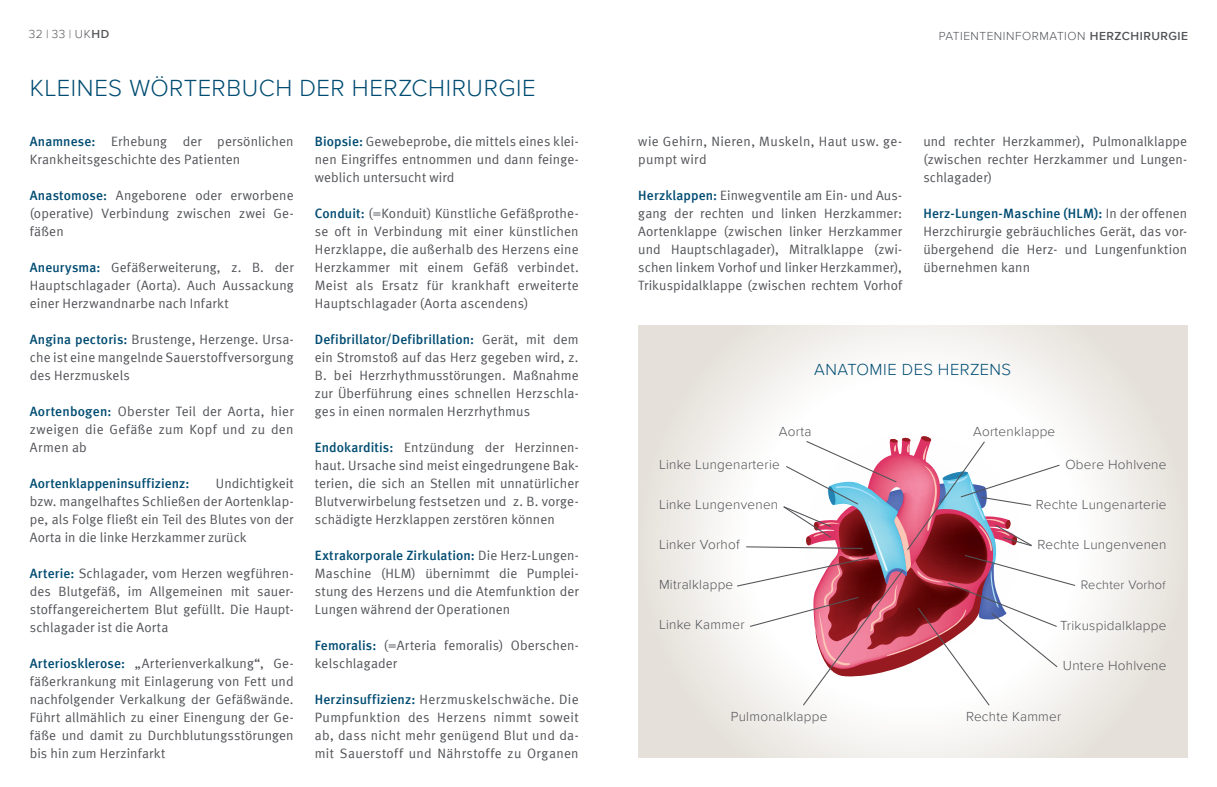
<style>
.page{position:relative;width:1217px;height:787px;background:#fff}
.page>*{position:absolute;margin:0;border:0;box-sizing:border-box;transform-origin:0 0}
.Headline{font:300 24px "Proxima Nova";letter-spacing:.02em;color:#004c72}
.Fließtext{font:300 16.5px "Proxima Nova";letter-spacing:.03em;color:#004c72}
.Fließtext-2{font:13.5px/18px "Meta Normal";letter-spacing:.01em;color:#515357;text-align:justify}
.Fließtext-3{font:300 13.5px "Proxima Nova";letter-spacing:.02em;color:#515357}
.Fließtext-4{font:13.5px/18px "Meta Normal";letter-spacing:.03em;color:#515357}
.Fließtext-5{font:500 13.5px "Meta";letter-spacing:.005em;color:#004c72}
.Fließtext-6{font:300 12.75px "Proxima Nova";letter-spacing:.02em;color:#515357}
.t1{font:300 12px "Proxima Nova";letter-spacing:.045em;color:#515357}
.t2{font:300 12px "Proxima Nova";color:#545559}
.s1{font-weight:600}
.s2{font-family:"Meta";font-weight:500;color:#004c72}
.s3{font-size:11.25px}
</style>
<div class="page">
<svg style="left:638px;top:326px;width:548px;height:432px"></svg>
<svg style="left:736px;top:436px;width:339px;height:270px"></svg>
<p class="t2" style="left:29px;top:25px;width:82px">32 | 33 | UK<span class="s1">HD</span></p>
<p class="t1" style="left:938px;top:27px;width:251px">PATIENTENINFORMATION <span class="s1">HERZCHIRURGIE</span></p>
<p class="Headline" style="left:30px;top:70px;width:507px">KLEINES WÖRTERBUCH DER HERZCHIRURGIE</p>
<p class="Fließtext-2" style="left:30px;top:132px;width:265px"><span class="s2">Anamnese:</span> Erhebung der persönlichen<br>Krankheitsgeschichte des Patienten</p>
<p class="Fließtext-2" style="left:30px;top:186px;width:265px"><span class="s2">Anastomose:</span> Angeborene oder erworbene (operative) Verbindung zwischen zwei Ge&shy;fäßen</p>
<p class="Fließtext-2" style="left:30px;top:258px;width:265px"><span class="s2">Aneurysma:</span> Gefäßerweiterung, z. B. der Hauptschlagader (Aorta). Auch Aussackung einer Herzwandnarbe nach Infarkt</p>
<p class="Fließtext-2" style="left:30px;top:330px;width:265px"><span class="s2">Angina pectoris:</span> Brustenge, Herzenge. Ursa&shy;che ist eine mangelnde Sauerstoffversorgung des Herzmuskels</p>
<p class="Fließtext-2" style="left:30px;top:402px;width:265px"><span class="s2">Aortenbogen:</span> Oberster Teil der Aorta, hier zweigen die Gefäße zum Kopf und zu den Armen ab</p>
<p class="Fließtext-5" style="left:30px;top:475px;width:161px">Aortenklappeninsuffizienz:</p>
<p class="Fließtext-2" style="left:923px;top:132px;width:265px">und rechter Herzkammer), Pulmonalklappe (zwischen rechter Herzkammer und Lungen&shy;schlagader)</p>
<p class="Fließtext-2" style="left:923px;top:204px;width:265px"><span class="s2">Herz-Lungen-Maschine (HLM):</span> In der offenen Herzchirurgie gebräuchliches Gerät, das vor&shy;übergehend die Herz- und Lungenfunktion übernehmen kann</p>
<p class="Fließtext-2" style="left:315px;top:132px;width:265px"><span class="s2">Biopsie:</span> Gewebeprobe, die mittels eines klei&shy;nen Eingriffes entnommen und dann feinge&shy;weblich untersucht wird</p>
<p class="Fließtext-2" style="left:315px;top:204px;width:265px"><span class="s2">Conduit:</span> (=Konduit) Künstliche Gefäßprothe&shy;se oft in Verbindung mit einer künstlichen Herzklappe, die außerhalb des Herzens eine Herzkammer mit einem Gefäß verbindet.<br>Meist als Ersatz für krankhaft erweiterte Hauptschlagader (Aorta ascendens)</p>
<p class="Fließtext-2" style="left:315px;top:330px;width:265px"><span class="s2">Defibrillator/Defibrillation:</span> Gerät, mit dem ein Stromstoß auf das Herz gegeben wird, z.<br>B. bei Herzrhythmusstörungen. Maßnahme zur Überführung eines schnellen Herzschla&shy;ges in einen normalen Herzrhythmus</p>
<p class="Fließtext-2" style="left:315px;top:438px;width:265px"><span class="s2">Endokarditis:</span> Entzündung der Herzinnen&shy;haut. Ursache sind meist eingedrungene Bak&shy;terien, die sich an Stellen mit unnatürlicher Blutverwirbelung festsetzen und z. B. vorge&shy;schädigte Herzklappen zerstören können</p>
<p class="Fließtext-2" style="left:315px;top:546px;width:265px"><span class="s2">Extrakorporale Zirkulation:</span> Die Herz-Lungen-Maschine (HLM) übernimmt die Pumplei&shy;stung des Herzens und die Atemfunktion der Lungen während der Operationen</p>
<p class="Fließtext-2" style="left:315px;top:636px;width:265px"><span class="s2">Femoralis:</span> (=Arteria femoralis) Oberschen&shy;kelschlagader</p>
<p class="Fließtext-2" style="left:315px;top:690px;width:265px"><span class="s2">Herzinsuffizienz:</span> Herzmuskelschwäche. Die Pumpfunktion des Herzens nimmt soweit ab, dass nicht mehr genügend Blut und da&shy;mit Sauerstoff und Nährstoffe zu Organen</p>
<p class="Fließtext-4" style="left:638px;top:132px;width:265px">wie Gehirn, Nieren, Muskeln, Haut usw. ge&shy;pumpt wird</p>
<p class="Fließtext-2" style="left:638px;top:186px;width:265px"><span class="s2">Herzklappen:</span> Einwegventile am Ein- und Aus&shy;gang der rechten und linken Herzkammer:<br>Aortenklappe (zwischen linker Herzkammer und Hauptschlagader), Mitralklappe (zwi&shy;schen linkem Vorhof und linker Herzkammer), Trikuspidalklappe (zwischen rechtem Vorhof</p>
<p class="Fließtext" style="left:814px;top:357px;width:198px">ANATOMIE DES HERZENS</p>
<p class="Fließtext-3" style="left:778px;top:421px;width:34px">Aorta</p>
<p class="Fließtext-3" style="left:972px;top:421px;width:84px">Aortenklappe</p>
<p class="Fließtext-3" style="left:1065px;top:454px;width:103px">Obere Hohlvene</p>
<p class="Fließtext-3" style="left:659px;top:454px;width:122px">Linke Lungenarterie</p>
<p class="Fließtext-2" style="left:30px;top:474px;width:265px;text-indent:186px">Undichtigkeit bzw. mangelhaftes Schließen der Aortenklap&shy;pe, als Folge fließt ein Teil des Blutes von der Aorta in die linke Herzkammer zurück</p>
<p class="Fließtext-2" style="left:30px;top:564px;width:265px"><span class="s2">Arterie:</span> Schlagader, vom Herzen wegführen&shy;des Blutgefäß, im Allgemeinen mit sauer&shy;stoffangereichertem Blut gefüllt. Die Haupt&shy;schlagader ist die Aorta</p>
<p class="Fließtext-2" style="left:30px;top:654px;width:265px"><span class="s2">Arteriosklerose:</span> „Arterienverkalkung“, Ge&shy;fäßerkrankung mit Einlagerung von Fett und nachfolgender Verkalkung der Gefäßwände.<br>Führt allmählich zu einer Einengung der Ge&shy;fäße und damit zu Durchblutungsstörungen bis hin zum Herzinfarkt</p>
<p class="Fließtext-3" style="left:659px;top:494px;width:121px">Linke Lungenvenen</p>
<p class="Fließtext-3" style="left:1035px;top:494px;width:132px">Rechte Lungenarterie</p>
<p class="Fließtext-3" style="left:659px;top:534px;width:82px">Linker Vorhof</p>
<p class="Fließtext-3" style="left:659px;top:574px;width:76px">Mitralklappe</p>
<p class="Fließtext-3" style="left:659px;top:614px;width:87px">Linke Kammer</p>
<p class="Fließtext-3" style="left:1037px;top:534px;width:130px">Rechte Lungenvenen</p>
<p class="Fließtext-6" style="left:1080px;top:575px;width:86px">Rechter Vorho<span class="s3">f</span></p>
<p class="Fließtext-3" style="left:1059px;top:615px;width:108px">Trikuspidalklappe</p>
<p class="Fließtext-3" style="left:1062px;top:655px;width:105px">Untere Hohlvene</p>
<p class="Fließtext-3" style="left:730px;top:706px;width:98px">Pulmonalklappe</p>
<p class="Fließtext-3" style="left:965px;top:706px;width:97px">Rechte Kammer</p>
</div>
